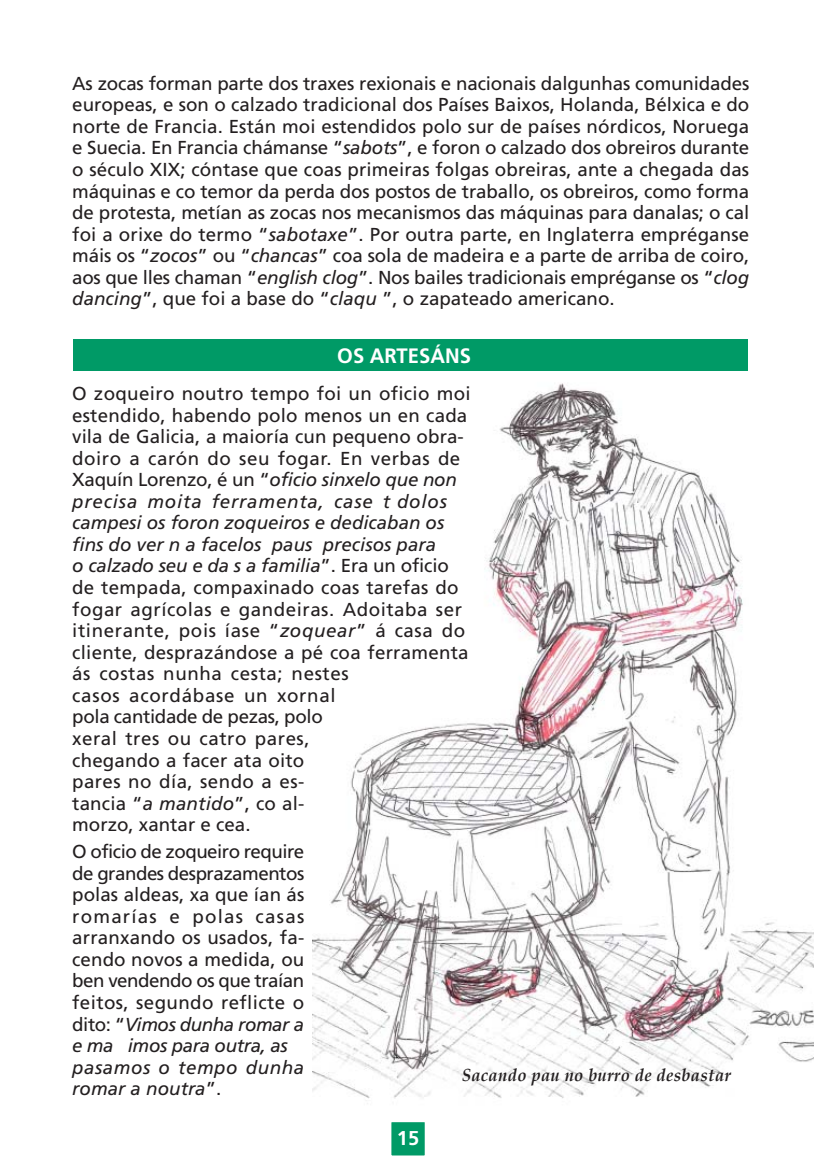
<style>
.page{position:relative;width:814px;height:1170px;background:#fff}
.page>*{position:absolute;margin:0;border:0;box-sizing:border-box;transform-origin:0 0}
.t1{font:700 20.75px "Frutiger";color:#fff}
.t2{font:700 20px "Frutiger";color:#fff}
.t3{font:18.75px/21.5px "Frutiger";letter-spacing:.015em;color:#231f20}
.t4{font:italic 700 17.5px "Palatino";letter-spacing:.02em;color:#231f20;scale:.95 1}
.s1{font-style:italic}
</style>
<div class="page">
<img style="left:313px;top:349px;width:501px;height:750px">
<div style="left:389px;top:1120px;width:38px;height:38px;background:#009a66;border:2px solid #fff"></div>
<div style="left:73px;top:340px;width:674px;height:31px;background:#009a66"></div>
<p class="t3" style="left:72px;top:74px;width:678px;text-align:justify">As zocas forman parte dos traxes rexionais e nacionais dalgunhas comunidades europeas, e son o calzado tradicional dos Países Baixos, Holanda, Bélxica e do norte de Francia. Están moi estendidos polo sur de países nórdicos, Noruega e Suecia. En Francia chámanse “<span class="s1">sabots</span>”, e foron o calzado dos obreiros durante o século XIX; cóntase que coas primeiras folgas obreiras, ante a chegada das máquinas e co temor da perda dos postos de traballo, os obreiros, como forma de protesta, metían as zocas nos mecanismos das máquinas para danalas; o cal foi a orixe do termo “<span class="s1">sabotaxe</span>”. Por outra parte, en Inglaterra empréganse máis os “<span class="s1">zocos</span>” ou “<span class="s1">chancas</span>” coa sola de madeira e a parte de arriba de coiro, aos que lles chaman “<span class="s1">english clog</span>”. Nos bailes tradicionais empréganse os “<span class="s1">clog dancing</span>”, que foi a base do “<span class="s1">claqu</span> ”, o zapateado americano.</p>
<p class="t1" style="left:337px;top:348px;width:135px">OS ARTESÁNS</p>
<p class="t3" style="left:72px;top:384px;width:400px">O zoqueiro noutro tempo foi un oficio moi estendido, habendo polo menos un en cada vila de Galicia, a maioría cun pequeno obra&shy;doiro a carón do seu fogar. En verbas de Xaquín Lorenzo, é un “<span class="s1">oficio sinxelo que non precisa moita ferramenta, case t dolos campesi os foron zoqueiros e dedicaban os fins do ver n a facelos paus precisos para<br>o calzado seu e da s a familia</span>”. Era un oficio de tempada, compaxinado coas tarefas do fogar agrícolas e gandeiras. Adoitaba ser itinerante, pois íase “<span class="s1">zoquear</span>” á casa do cliente, desprazándose a pé coa ferramenta ás costas nunha cesta; nestes<br>casos acordábase un xornal<br>pola cantidade de pezas, polo<br>xeral tres ou catro pares,<br>chegando a facer ata oito<br>pares no día, sendo a es-<br>tancia “<span class="s1">a mantido</span>”, co al-<br>morzo, xantar e cea.</p>
<p class="t3" style="left:72px;top:842px;width:234px">O oficio de zoqueiro require de grandes desprazamentos polas aldeas, xa que ían ás romarías e polas casas arranxando os usados, fa&shy;cendo novos a medida, ou ben vendendo os que traían feitos, segundo reflicte o dito: “<span class="s1">Vimos dunha romar a e ma imos para outra, as pasamos o tempo dunha romar a noutra</span>”.</p>
<p class="t4" style="left:462px;top:1066px;width:285px">Sacando pau no burro de desbastar</p>
<p class="t2" style="left:397px;top:1130px;width:24px">15</p>
</div>
